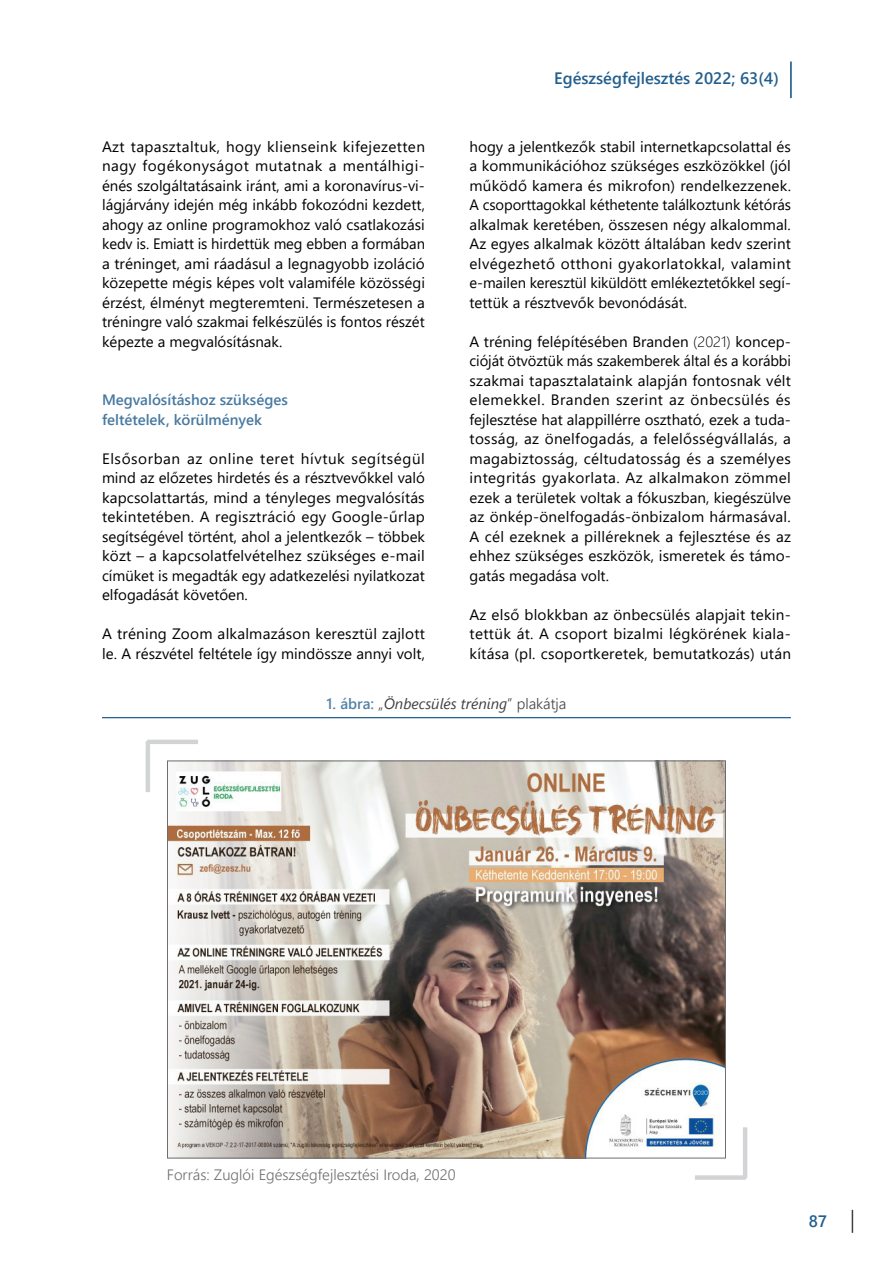
<style>
.page{position:relative;width:893px;height:1263px;background:#fff}
.page>*{position:absolute;margin:0;border:0;box-sizing:border-box;transform-origin:0 0}
.t1{font:600 16.5px "Segoe UI";color:#225f8e}
.t2{font:15px/19.5px "Segoe UI";color:#000;text-align:justify}
.t3{font:600 15px/19.5px "Segoe UI";color:#4779a0}
.t4{font:300 15px "Segoe UI";color:#6d6e71}
.t5{font:italic 15px "Segoe UI";color:#414042}
.s1{font-weight:300}
.s2{font-weight:600;font-style:normal;color:#5382a7}
.s3{font-weight:300;font-style:normal}
</style>
<div class="page">
<svg style="left:852px;top:1210px;width:1px;height:23px"></svg>
<hr style="left:790px;top:61px;width:2px;height:37px;background:#0a4d81">
<img style="left:169px;top:762px;width:555px;height:394px">
<hr style="left:146px;top:741px;width:4px;height:51px;background:#d1d3d4">
<hr style="left:147px;top:740px;width:51px;height:4px;background:#d1d3d4">
<hr style="left:743px;top:1127px;width:4px;height:51px;background:#d1d3d4">
<div style="left:695px;top:1175px;width:51px;height:5px;background:#d1d3d4"></div>
<hr style="left:102px;top:717px;width:689px;height:1px;background:#0a4d81">
<p class="t1" style="left:554px;top:63px;width:226px">Egészségfejlesztés 2022; 63(4)</p>
<p class="t2" style="left:470px;top:135px;width:323px">hogy a jelentkezők stabil internetkapcsolattal és a kommunikációhoz szükséges eszközökkel (jól működő kamera és mikrofon) rendelkezzenek.<br>A csoporttagokkal kéthetente találkoztunk kétórás alkalmak keretében, összesen négy alkalommal.<br>Az egyes alkalmak között általában kedv szerint elvégezhető otthoni gyakorlatokkal, valamint e-mailen keresztül kiküldött emlékeztetőkkel segí&shy;tettük a résztvevők bevonódását.</p>
<p class="t2" style="left:470px;top:330px;width:323px">A tréning felépítésében Branden <span class="s1">(2021)</span> koncep&shy;cióját ötvöztük más szakemberek által és a korábbi szakmai tapasztalataink alapján fontosnak vélt elemekkel. Branden szerint az önbecsülés és fejlesztése hat alappillérre osztható, ezek a tuda&shy;tosság, az önelfogadás, a felelősségvállalás, a magabiztosság, céltudatosság és a személyes integritás gyakorlata. Az alkalmakon zömmel ezek a területek voltak a fókuszban, kiegészülve az önkép-önelfogadás-önbizalom hármasával.<br>A cél ezeknek a pilléreknek a fejlesztése és az ehhez szükséges eszközök, ismeretek és támo&shy;gatás megadása volt.</p>
<p class="t2" style="left:470px;top:603px;width:323px">Az első blokkban az önbecsülés alapjait tekin&shy;tettük át. A csoport bizalmi légkörének kiala&shy;kítása (pl. csoportkeretek, bemutatkozás) után</p>
<p class="t5" style="left:327px;top:689px;width:241px"><span class="s2">1. ábra:</span> <span class="s3">„</span>Önbecsülés tréning<span class="s3">” plakátja</span></p>
<p class="t2" style="left:102px;top:135px;width:324px">Azt tapasztaltuk, hogy klienseink kifejezetten nagy fogékonyságot mutatnak a mentálhigi&shy;énés szolgáltatásaink iránt, ami a koronavírus-vi&shy;lágjárvány idején még inkább fokozódni kezdett, ahogy az online programokhoz való csatlakozási kedv is. Emiatt is hirdettük meg ebben a formában a tréninget, ami ráadásul a legnagyobb izoláció közepette mégis képes volt valamiféle közösségi érzést, élményt megteremteni. Természetesen a tréningre való szakmai felkészülés is fontos részét képezte a megvalósításnak.</p>
<p class="t3" style="left:102px;top:389px;width:187px">Megvalósításhoz szükséges feltételek, körülmények</p>
<p class="t2" style="left:102px;top:447px;width:324px">Elsősorban az online teret hívtuk segítségül mind az előzetes hirdetés és a résztvevőkkel való kapcsolattartás, mind a tényleges megvalósítás tekintetében. A regisztráció egy Google-űrlap segítségével történt, ahol a jelentkezők – többek közt – a kapcsolatfelvételhez szükséges e-mail címüket is megadták egy adatkezelési nyilatkozat elfogadását követően.</p>
<p class="t2" style="left:102px;top:623px;width:324px">A tréning Zoom alkalmazáson keresztül zajlott le. A részvétel feltétele így mindössze annyi volt,</p>
<p class="t4" style="left:167px;top:1160px;width:290px">Forrás: Zuglói Egészségfejlesztési Iroda, 2020</p>
<p class="t1" style="left:809px;top:1206px;width:20px">87</p>
</div>
